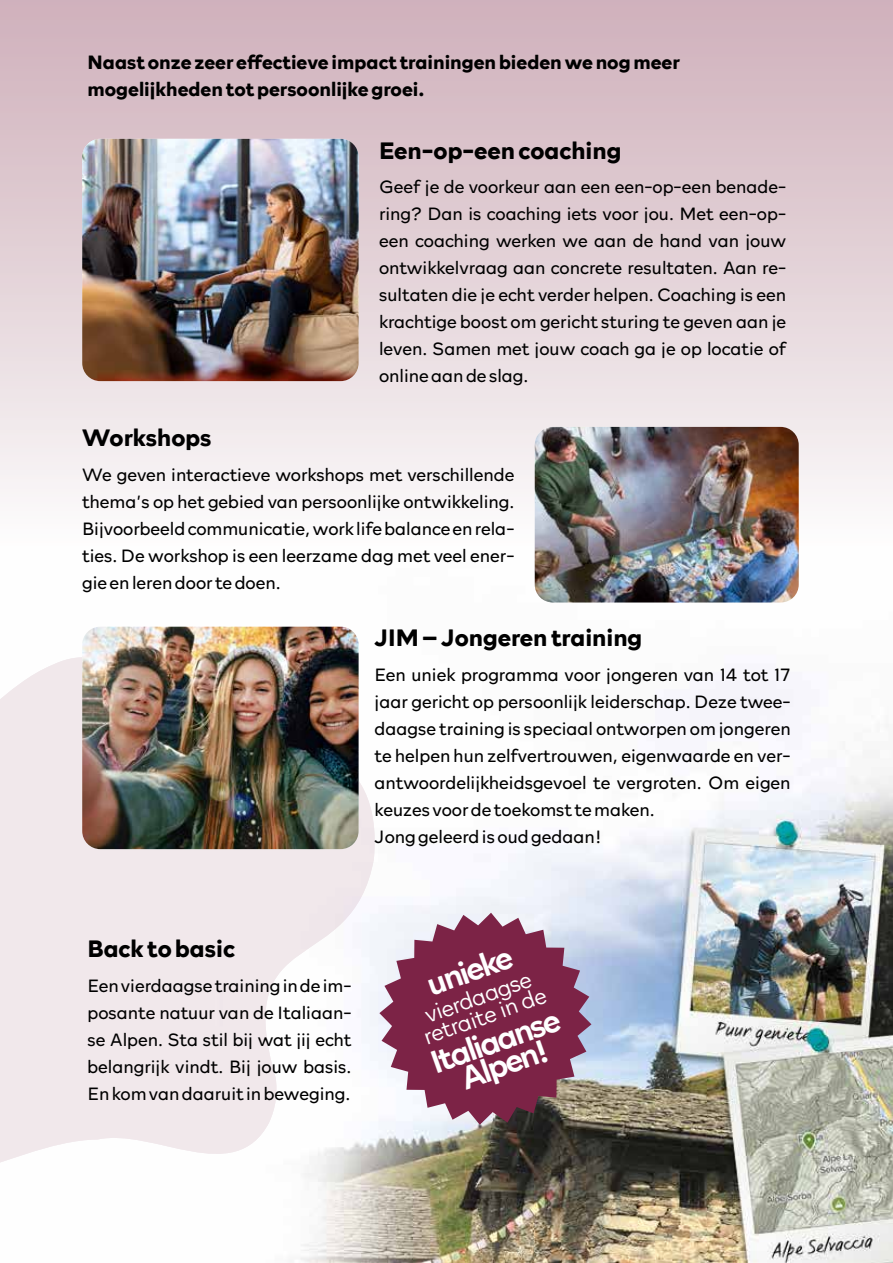
<style>
.page{position:relative;width:893px;height:1263px;background:#fff}
.page>*{position:absolute;margin:0;border:0;box-sizing:border-box;transform-origin:0 0}
.t1{font:500 32.55px/24.9px "Rockford Sans";color:#fff;text-align:center}
.t2{font:700 24px "Rockford Sans";color:#000}
.t3{font:200 23.25px/20px "Rockford Sans";color:#fff;text-align:center}
.t4{font:700 19.5px/27px "Rockford Sans";color:#000}
.t5{font:300 18px/27px "Rockford Sans";color:#000;text-align:justify}
</style>
<div class="page">
<img style="left:300px;top:681px;width:593px;height:582px">
<svg style="left:107px;top:626px;width:395px;height:620px"></svg>
<svg style="left:0;top:635px;width:384px;height:607px;fill:#f1e8eb"></svg>
<div style="left:0;top:0;width:893px;height:614px;background:linear-gradient(to bottom,#ceafba,#fff)"></div>
<img style="left:535px;top:427px;width:264px;height:175px">
<img style="left:82px;top:139px;width:277px;height:242px">
<svg style="left:379px;top:913px;width:212px;height:212px;background:#955973"></svg>
<img style="left:82px;top:627px;width:277px;height:222px">
<p class="t4" style="left:88px;top:48px;width:594px">Naast onze zeer effectieve impact trainingen bieden we nog meer mogelijkheden tot persoonlijke groei.</p>
<h2 class="t2" style="left:379px;top:133px;width:244px">Een-op-een coaching</h2>
<p class="t5" style="left:379px;top:172px;width:409px">Geef je de voorkeur aan een een-op-een benade&shy;ring? Dan is coaching iets voor jou. Met een-op&shy;een coaching werken we aan de hand van jouw ontwikkelvraag aan concrete resultaten. Aan re&shy;sultaten die je echt verder helpen. Coaching is een krachtige boost om gericht sturing te geven aan je leven. Samen met jouw coach ga je op locatie of online aan de slag.</p>
<h2 class="t2" style="left:82px;top:420px;width:131px">Workshops</h2>
<p class="t5" style="left:82px;top:460px;width:434px">We geven interactieve workshops met verschillende thema’s op het gebied van persoonlijke ontwikkeling.<br>Bijvoorbeeld communicatie, work life balance en rela&shy;ties. De workshop is een leerzame dag met veel ener&shy;gie en leren door te doen.</p>
<h2 class="t2" style="left:375px;top:620px;width:269px">JIM – Jongeren training</h2>
<p class="t5" style="left:375px;top:660px;width:417px;text-align:left">Een uniek programma voor jongeren van 14 tot 17 jaar gericht op persoonlijk leiderschap. Deze twee&shy;daagse training is speciaal ontworpen om jongeren te helpen hun zelfvertrouwen, eigenwaarde en ver&shy;antwoordelijkheidsgevoel te vergroten. Om eigen keuzes voor de toekomst te maken.<br>Jong geleerd is oud gedaan!</p>
<h2 class="t2" style="left:88px;top:931px;width:149px">Back to basic</h2>
<p class="t5" style="left:88px;top:971px;width:266px">Een vierdaagse training in de im&shy;posante natuur van de Italiaan&shy;se Alpen. Sta stil bij wat jij echt belangrijk vindt. Bij jouw basis.<br>En kom van daaruit in beweging.</p>
<h1 class="t1" style="left:423px;top:971px;width:90px;rotate:-19deg">unieke</h1>
<p class="t3" style="left:414px;top:1007px;width:130px;rotate:-19deg">vierdaagse retraite in de</p>
<h1 class="t1" style="left:427px;top:1049px;width:137px;rotate:-19deg">Italiaanse<br>Alpen!</h1>
</div>
